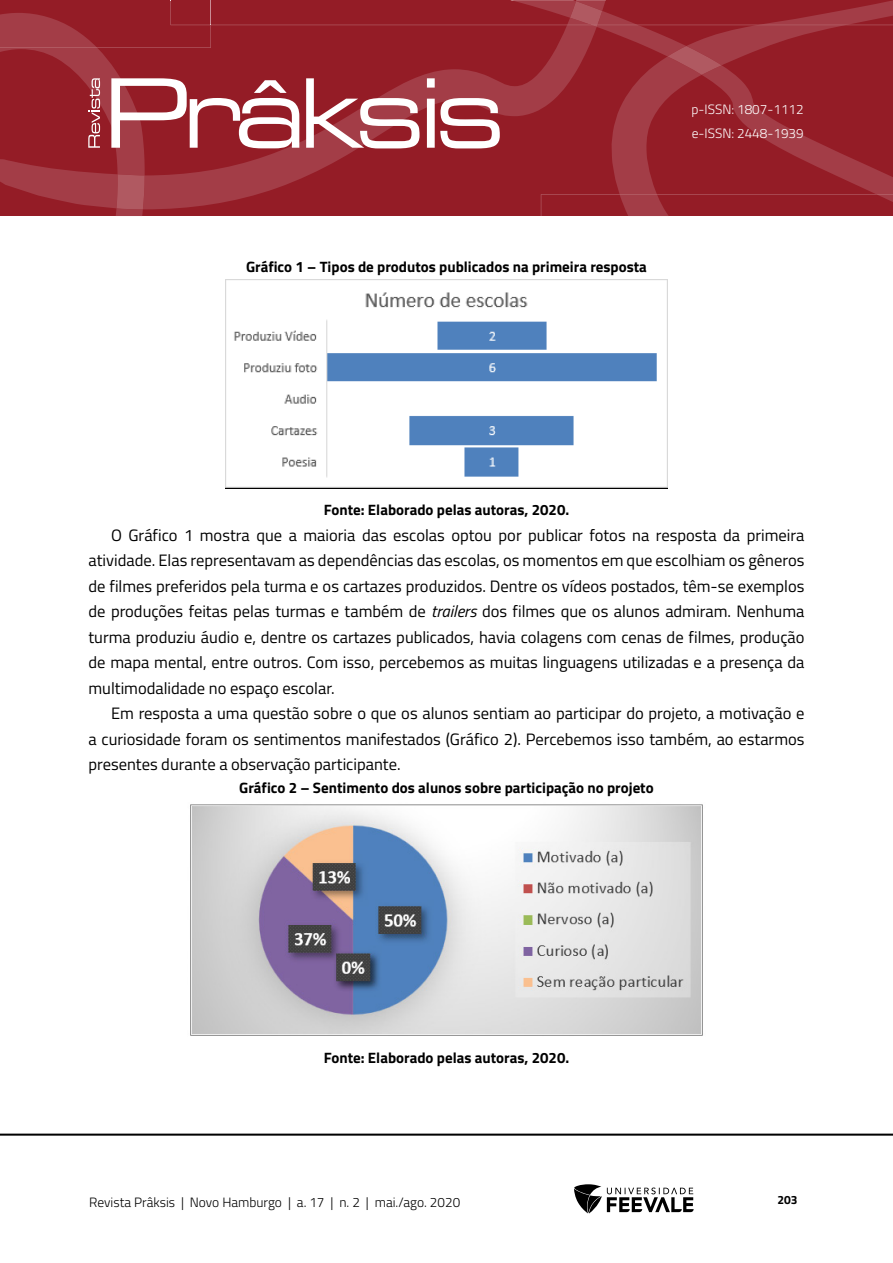
<style>
.page{position:relative;width:893px;height:1263px;background:#fff}
.page>*{position:absolute;margin:0;border:0;box-sizing:border-box;transform-origin:0 0}
.Corpo_de_texto{font:16.5px/25.5px "Titillium Web";color:#000;text-align:justify}
.Fonte{font:700 15px "Titillium Web";color:#000}
.t1{font:300 13.5px "Titillium Web";color:#000}
.t2{font:300 13.5px/24px "Titillium Web";color:#fff}
.t3{font:700 12px "Titillium Web";color:#000}
.s1{font-style:italic}
</style>
<div class="page">
<hr style="left:0;top:1133px;width:893px;height:3px;background:#000">
<svg style="left:574px;top:1184px;width:120px;height:29px"></svg>
<svg style="left:0;top:0;width:893px;height:216px;background:#9c2e38"></svg>
<img style="left:225px;top:279px;width:443px;height:209px">
<img style="left:190px;top:804px;width:513px;height:232px">
<p class="t2" style="left:691px;top:97px;width:114px">p-ISSN: 1807-1112 e-ISSN: 2448-1939</p>
<p class="Fonte" style="left:246px;top:255px;width:402px">Gráfico 1 – Tipos de produtos publicados na primeira resposta</p>
<p class="Fonte" style="left:324px;top:499px;width:247px">Fonte: Elaborado pelas autoras, 2020.</p>
<p class="Corpo_de_texto" style="left:88px;top:521px;width:718px;text-indent:22px">O Gráfico 1 mostra que a maioria das escolas optou por publicar fotos na resposta da primeira atividade. Elas representavam as dependências das escolas, os momentos em que escolhiam os gêneros de filmes preferidos pela turma e os cartazes produzidos. Dentre os vídeos postados, têm-se exemplos de produções feitas pelas turmas e também de <span class="s1">trailers</span> dos filmes que os alunos admiram. Nenhuma turma produziu áudio e, dentre os cartazes publicados, havia colagens com cenas de filmes, produção de mapa mental, entre outros. Com isso, percebemos as muitas linguagens utilizadas e a presença da multimodalidade no espaço escolar.</p>
<p class="Corpo_de_texto" style="left:88px;top:700px;width:717px;text-indent:22px">Em resposta a uma questão sobre o que os alunos sentiam ao participar do projeto, a motivação e a curiosidade foram os sentimentos manifestados (Gráfico 2). Percebemos isso também, ao estarmos presentes durante a observação participante.</p>
<p class="Fonte" style="left:239px;top:776px;width:416px">Gráfico 2 – Sentimento dos alunos sobre participação no projeto</p>
<p class="Fonte" style="left:324px;top:1046px;width:247px">Fonte: Elaborado pelas autoras, 2020.</p>
<p class="t1" style="left:89px;top:1192px;width:372px">Revista Prâksis | Novo Hamburgo | a. 17 | n. 2 | mai./ago. 2020</p>
<p class="t3" style="left:777px;top:1190px;width:22px">203</p>
</div>
